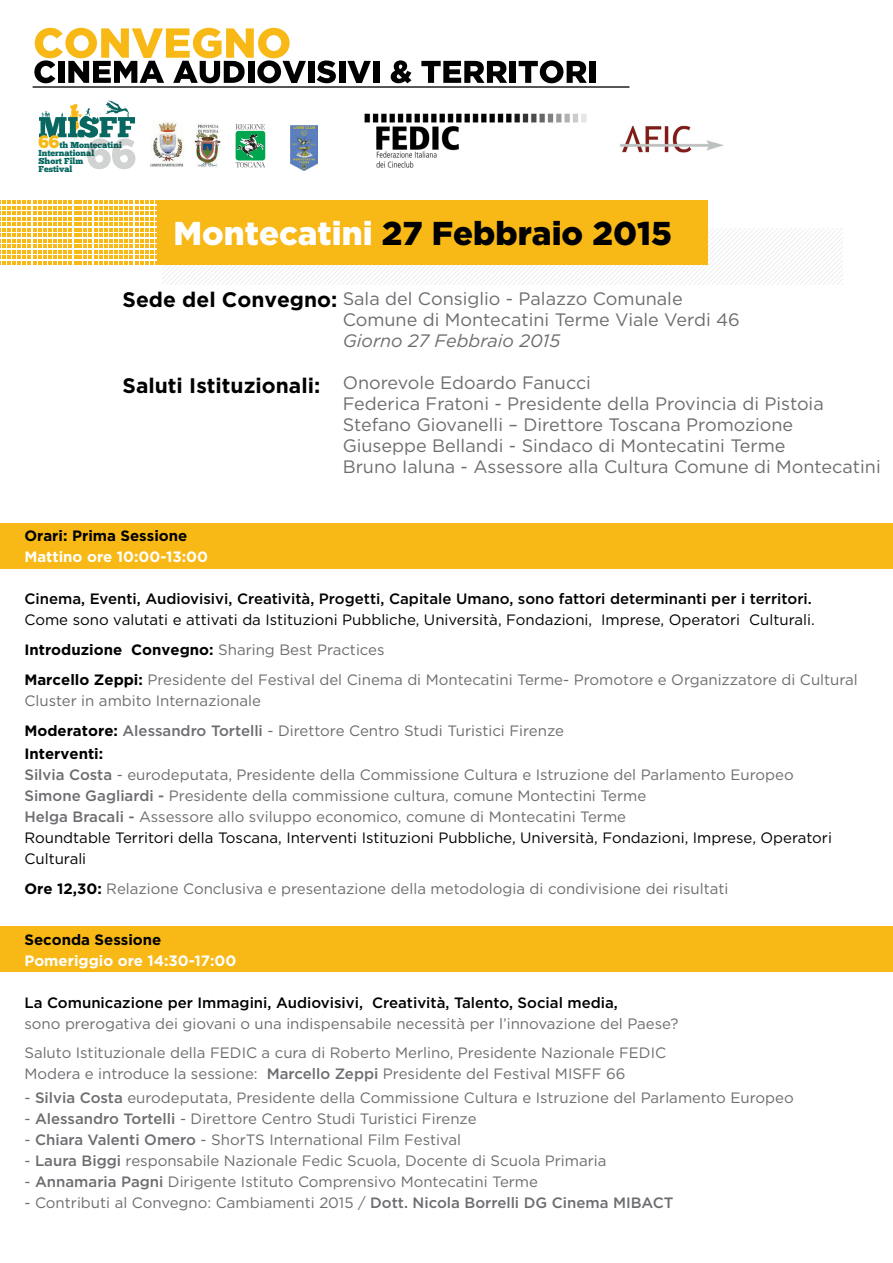
<style>
.page{position:relative;width:893px;height:1263px;background:#fff}
.page>*{position:absolute;margin:0;border:0;box-sizing:border-box;transform-origin:0 0}
.t1{font:900 33px "Gotham";color:#000001}
.t2{font:700 21px "Gotham";color:#000001}
.t3{font:18px/21px "Gotham";color:#6c6d70}
.t4{font:italic 18px "Gotham";color:#6c6d70}
.t5{font:15px/21px "Gotham";color:#6c6d70}
.t6{font:500 15px "Gotham";color:#000}
.t7{font:700 15px "Gotham";color:#fff}
.t8{font:700 15px "Gotham";color:#000}
.t9{font:8.7px/8.1px "Chunk Five";color:#086761}
.s1{font-size:18px;color:#f8b916}
.s2{color:#fff}
.s3{color:#000}
.s4{font-weight:700;color:#000001}
.s5{font-weight:500}
</style>
<div class="page">
<div style="left:0;top:926px;width:893px;height:46px;background:#f8b916"></div>
<div style="left:0;top:523px;width:893px;height:45px;background:#f8b916"></div>
<svg style="left:34px;top:28px;width:272px;height:55px"></svg>
<div style="left:308px;top:61px;width:6px;height:22px;background:#000"></div>
<svg style="left:317px;top:60px;width:19px;height:23px"></svg>
<div style="left:339px;top:61px;width:6px;height:22px;background:#000"></div>
<svg style="left:347px;top:61px;width:24px;height:22px"></svg>
<div style="left:373px;top:61px;width:6px;height:22px;background:#000"></div>
<svg style="left:391px;top:60px;width:20px;height:23px"></svg>
<svg style="left:421px;top:61px;width:86px;height:22px"></svg>
<div style="left:510px;top:61px;width:6px;height:22px;background:#000"></div>
<svg style="left:519px;top:60px;width:68px;height:23px"></svg>
<div style="left:589px;top:61px;width:6px;height:22px;background:#000"></div>
<svg style="left:0;top:200px;width:842px;height:85px"></svg>
<svg style="left:39px;top:101px;width:96px;height:68px"></svg>
<img style="left:364px;top:113px;width:223px;height:55px">
<hr style="left:33px;top:86px;width:596px;height:2px;background:#231f20">
<svg style="left:236px;top:124px;width:29px;height:43px"></svg>
<img style="left:150px;top:122px;width:33px;height:45px">
<img style="left:194px;top:124px;width:27px;height:43px">
<img style="left:620px;top:125px;width:104px;height:28px">
<img style="left:290px;top:125px;width:27px;height:46px">
<p class="t9" style="left:39px;top:141px;width:85px"><span class="s1">66</span>th Montecatini<br>International<br>Short Film<br>Festival</p>
<h1 class="t1" style="left:174px;top:210px;width:500px"><span class="s2">Montecatini</span> 27 Febbraio 2015</h1>
<p class="t3" style="left:343px;top:288px;width:399px">Sala del Consiglio - Palazzo Comunale<br>Comune di Montecatini Terme Viale Verdi 46</p>
<p class="t4" style="left:343px;top:329px;width:219px">Giorno 27 Febbraio 2015</p>
<p class="t3" style="left:343px;top:372px;width:540px">Onorevole Edoardo Fanucci<br>Federica Fratoni - Presidente della Provincia di Pistoia Stefano Giovanelli – Direttore Toscana Promozione Giuseppe Bellandi - Sindaco di Montecatini Terme<br>Bruno Ialuna - Assessore alla Cultura Comune di Montecatini</p>
<h2 class="t2" style="left:123px;top:286px;width:216px">Sede del Convegno:</h2>
<h2 class="t2" style="left:123px;top:371px;width:199px">Saluti Istituzionali:</h2>
<p class="t8" style="left:24px;top:526px;width:164px">Orari: Prima Sessione</p>
<p class="t7" style="left:24px;top:547px;width:185px">Mattino ore 10:00-13:00</p>
<p class="t6" style="left:24px;top:589px;width:789px">Cinema, Eventi, Audiovisivi, Creatività, Progetti, Capitale Umano, sono fattori determinanti per i territori.</p>
<p class="t5" style="left:24px;top:605px;width:835px;line-height:30px"><span class="s3">Come sono valutati e attivati da Istituzioni Pubbliche, Università, Fondazioni, Imprese, Operatori Culturali.<br></span><span class="s4">Introduzione Convegno:</span> Sharing Best Practices<br><span class="s4">Marcello Zeppi:</span> Presidente del Festival del Cinema di Montecatini Terme- Promotore e Organizzatore di Cultural</p>
<p class="t5" style="left:24px;top:686px;width:541px;line-height:30px">Cluster in ambito Internazionale<br><span class="s4">Moderatore:</span> <span class="s5">Alessandro Tortelli</span> - Direttore Centro Studi Turistici Firenze</p>
<p class="t5" style="left:24px;top:743px;width:809px"><span class="s4">Interventi:<br></span><span class="s5">Silvia Costa</span> - eurodeputata, Presidente della Commissione Cultura e Istruzione del Parlamento Europeo <span class="s5">Simone Gagliardi -</span> Presidente della commissione cultura, comune Montectini Terme<br><span class="s5">Helga Bracali -</span> Assessore allo sviluppo economico, comune di Montecatini Terme<br><span class="s3">Roundtable Territori della Toscana, Interventi Istituzioni Pubbliche, Università, Fondazioni, Imprese, Operatori Culturali</span></p>
<p class="t5" style="left:24px;top:878px;width:705px"><span class="s4">Ore 12,30:</span> Relazione Conclusiva e presentazione della metodologia di condivisione dei risultati</p>
<p class="t8" style="left:24px;top:930px;width:139px">Seconda Sessione</p>
<p class="t7" style="left:24px;top:951px;width:214px">Pomeriggio ore 14:30-17:00</p>
<p class="t6" style="left:24px;top:993px;width:595px">La Comunicazione per Immagini, Audiovisivi, Creatività, Talento, Social media,</p>
<p class="t5" style="left:24px;top:1009px;width:656px;line-height:28.5px">sono prerogativa dei giovani o una indispensabile necessità per l’innovazione del Paese?<br>Saluto Istituzionale della FEDIC a cura di Roberto Merlino, Presidente Nazionale FEDIC</p>
<p class="t5" style="left:24px;top:1062px;width:603px">Modera e introduce la sessione: <span class="s5">Marcello Zeppi</span> Presidente del Festival MISFF 66</p>
<p class="t5" style="left:24px;top:1086px;width:771px">- <span class="s5">Silvia Costa</span> eurodeputata, Presidente della Commissione Cultura e Istruzione del Parlamento Europeo</p>
<p class="t5" style="left:24px;top:1107px;width:454px">- <span class="s5">Alessandro Tortelli</span> - Direttore Centro Studi Turistici Firenze</p>
<p class="t5" style="left:24px;top:1128px;width:438px">- <span class="s5">Chiara Valenti Omero</span> - ShorTS International Film Festival</p>
<p class="t5" style="left:24px;top:1149px;width:584px">- <span class="s5">Laura Biggi</span> responsabile Nazionale Fedic Scuola, Docente di Scuola Primaria</p>
<p class="t5" style="left:24px;top:1170px;width:515px">- <span class="s5">Annamaria Pagni</span> Dirigente Istituto Comprensivo Montecatini Terme</p>
<p class="t5" style="left:24px;top:1191px;width:651px">- Contributi al Convegno: Cambiamenti 2015 / <span class="s5">Dott. Nicola Borrelli DG Cinema MIBACT</span></p>
</div>
